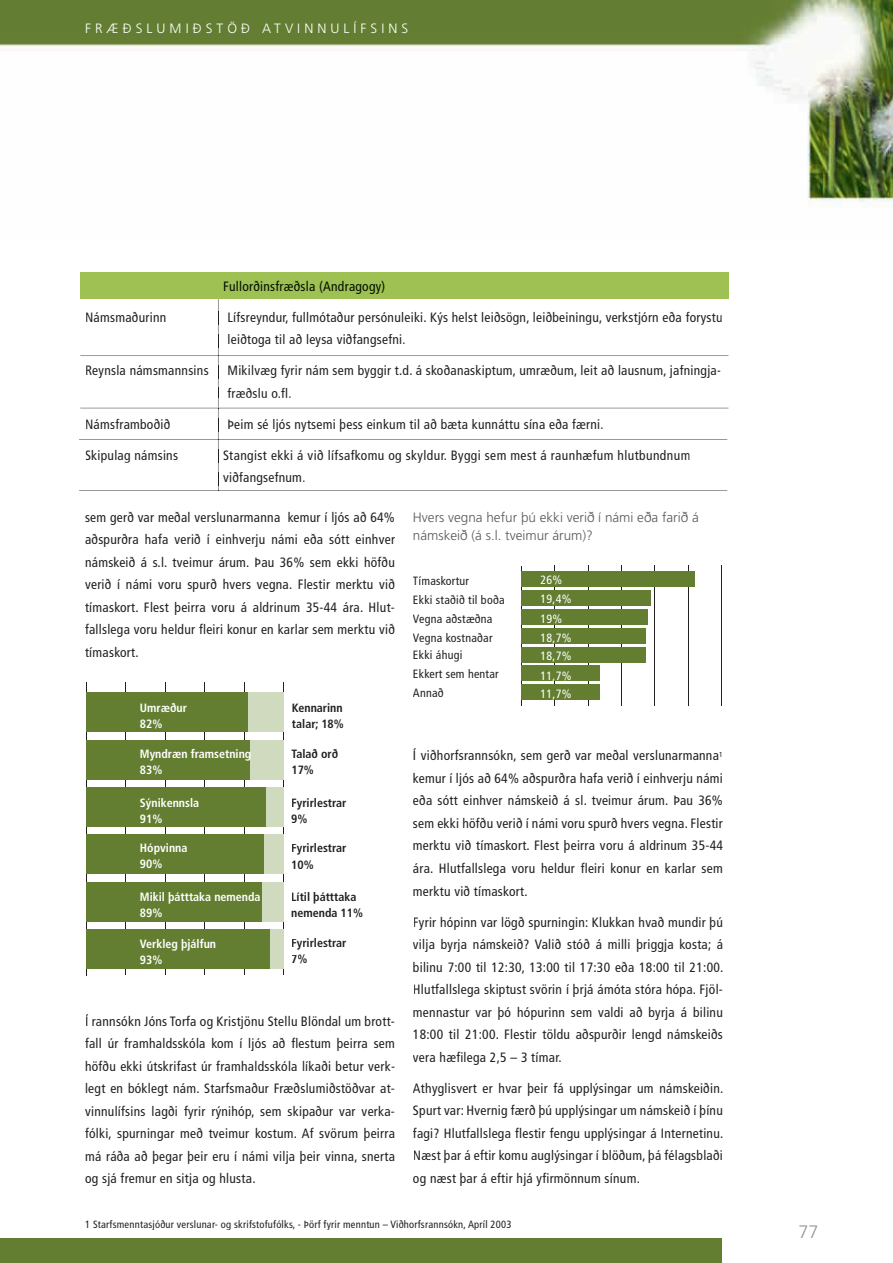
<style>
.page{position:relative;width:893px;height:1263px;background:#fff}
.page>*{position:absolute;margin:0;border:0;box-sizing:border-box;transform-origin:0 0}
.t1{font:300 18px "Frutiger";color:#939598}
.t2{font:condensed 13.5px/22.5px "Frutiger";letter-spacing:.02em;color:#231f20;text-align:justify}
.t3{font:300 13.5px/18px "Frutiger";color:#57585a}
.t4{font:300 13.5px "Frutiger";letter-spacing:.3em;color:#fff}
.t5{font:condensed 13.5px "Frutiger";letter-spacing:.02em;color:#010f00}
.t6{font:700 condensed 12px/16px "Frutiger";color:#fff}
.t7{font:700 condensed 12px/16px "Frutiger";color:#231f20}
.t8{font:condensed 12px/19px "Frutiger";letter-spacing:.02em;color:#231f20}
.t9{font:condensed 12px/19px "Frutiger";letter-spacing:.02em;color:#fff}
.t10{font:condensed 10.5px "Frutiger";letter-spacing:.02em;color:#231f20}
</style>
<div class="page">
<div style="left:0;top:1238px;width:722px;height:25px;background:#647e31"></div>
<img style="left:0;top:0;width:893px;height:207px">
<div style="left:80px;top:273px;width:649px;height:26px;background:#9fc052"></div>
<hr style="left:218px;top:356px;width:510px;height:1px;background:#231f20">
<hr style="left:218px;top:408px;width:510px;height:1px;background:#231f20">
<hr style="left:86px;top:682px;width:1px;height:293px;background:#231f20">
<hr style="left:125px;top:682px;width:1px;height:293px;background:#231f20">
<hr style="left:165px;top:682px;width:1px;height:293px;background:#231f20">
<hr style="left:204px;top:682px;width:1px;height:293px;background:#231f20">
<hr style="left:244px;top:682px;width:1px;height:293px;background:#231f20">
<hr style="left:283px;top:682px;width:1px;height:293px;background:#231f20">
<div style="left:248px;top:693px;width:36px;height:39px;background:#d0dabe"></div>
<div style="left:250px;top:740px;width:34px;height:39px;background:#d0dabe"></div>
<div style="left:266px;top:787px;width:18px;height:39px;background:#d0dabe"></div>
<div style="left:264px;top:835px;width:20px;height:39px;background:#d0dabe"></div>
<div style="left:262px;top:882px;width:22px;height:39px;background:#d0dabe"></div>
<div style="left:270px;top:929px;width:14px;height:39px;background:#d0dabe"></div>
<div style="left:86px;top:693px;width:162px;height:39px;background:#647e31"></div>
<div style="left:86px;top:740px;width:164px;height:39px;background:#647e31"></div>
<div style="left:86px;top:787px;width:180px;height:39px;background:#647e31"></div>
<div style="left:86px;top:835px;width:178px;height:39px;background:#647e31"></div>
<div style="left:86px;top:882px;width:176px;height:39px;background:#647e31"></div>
<div style="left:86px;top:929px;width:184px;height:39px;background:#647e31"></div>
<hr style="left:554px;top:565px;width:1px;height:140px;background:#231f20">
<hr style="left:588px;top:565px;width:1px;height:140px;background:#231f20">
<hr style="left:621px;top:565px;width:1px;height:140px;background:#231f20">
<hr style="left:654px;top:565px;width:1px;height:140px;background:#231f20">
<hr style="left:688px;top:565px;width:1px;height:140px;background:#231f20">
<hr style="left:721px;top:565px;width:1px;height:140px;background:#231f20">
<hr style="left:521px;top:566px;width:1px;height:139px;background:#231f20">
<div style="left:521px;top:684px;width:78px;height:16px;background:#647e31"></div>
<div style="left:521px;top:665px;width:78px;height:16px;background:#647e31"></div>
<div style="left:521px;top:647px;width:125px;height:15px;background:#647e31"></div>
<div style="left:521px;top:628px;width:125px;height:15px;background:#647e31"></div>
<div style="left:521px;top:609px;width:127px;height:16px;background:#647e31"></div>
<div style="left:521px;top:590px;width:130px;height:16px;background:#647e31"></div>
<div style="left:521px;top:571px;width:174px;height:16px;background:#647e31"></div>
<svg style="left:79px;top:299px;width:648px;height:192px"></svg>
<p class="t4" style="left:85px;top:21px;width:325px">FRÆÐSLUMIÐSTÖÐ ATVINNULÍFSINS</p>
<p class="t5" style="left:223px;top:278px;width:164px">Fullorðinsfræðsla (Andragogy)</p>
<p class="t2" style="left:85px;top:306px;width:83px">Námsmaðurinn</p>
<p class="t2" style="left:228px;top:306px;width:496px">Lífsreyndur, fullmótaður persónuleiki. Kýs helst leiðsögn, leiðbeiningu, verkstjórn eða forystu leiðtoga til að leysa viðfangsefni.</p>
<p class="t2" style="left:85px;top:359px;width:125px">Reynsla námsmannsins</p>
<p class="t2" style="left:228px;top:359px;width:495px">Mikilvæg fyrir nám sem byggir t.d. á skoðanaskiptum, umræðum, leit að lausnum, jafningja&shy;fræðslu o.fl.</p>
<p class="t2" style="left:85px;top:413px;width:87px">Námsframboðið</p>
<p class="t2" style="left:228px;top:413px;width:378px">Þeim sé ljós nytsemi þess einkum til að bæta kunnáttu sína eða færni.</p>
<p class="t2" style="left:85px;top:444px;width:95px">Skipulag námsins</p>
<p class="t2" style="left:223px;top:444px;width:469px">Stangist ekki á við lífsafkomu og skyldur. Byggi sem mest á raunhæfum hlutbundnum viðfangsefnum.</p>
<p class="t3" style="left:413px;top:508px;width:287px">Hvers vegna hefur þú ekki verið í námi eða farið á námskeið (á s.l. tveimur árum)?</p>
<p class="t9" style="left:541px;top:570px;width:32px">26%<br>19,4%</p>
<p class="t9" style="left:541px;top:610px;width:32px">19%<br>18,7%</p>
<p class="t9" style="left:541px;top:646px;width:32px;line-height:20.5px">18,7%<br>11,7%</p>
<p class="t9" style="left:541px;top:684px;width:32px">11,7%</p>
<p class="t2" style="left:85px;top:506px;width:311px">sem gerð var meðal verslunarmanna kemur í ljós að 64% aðspurðra hafa verið í einhverju námi eða sótt einhver námskeið á s.l. tveimur árum. Þau 36% sem ekki höfðu verið í námi voru spurð hvers vegna. Flestir merktu við tímaskort. Flest þeirra voru á aldrinum 35-44 ára. Hlut&shy;fallslega voru heldur fleiri konur en karlar sem merktu við tímaskort.</p>
<p class="t8" style="left:413px;top:571px;width:93px">Tímaskortur<br>Ekki staðið til boða<br>Vegna aðstæðna<br>Vegna kostnaðar</p>
<p class="t8" style="left:413px;top:645px;width:87px">Ekki áhugi<br>Ekkert sem hentar<br>Annað</p>
<p class="t6" style="left:140px;top:700px;width:49px">Umræður<br>82%</p>
<p class="t7" style="left:292px;top:700px;width:53px">Kennarinn talar; 18%</p>
<p class="t6" style="left:140px;top:746px;width:113px">Myndræn framsetning<br>83%</p>
<p class="t7" style="left:291px;top:745px;width:48px">Talað orð<br>17%</p>
<p class="t6" style="left:140px;top:795px;width:61px">Sýnikennsla<br>91%</p>
<p class="t7" style="left:291px;top:794px;width:57px">Fyrirlestrar<br>9%</p>
<p class="t6" style="left:140px;top:840px;width:49px">Hópvinna<br>90%</p>
<p class="t7" style="left:291px;top:840px;width:57px">Fyrirlestrar<br>10%</p>
<p class="t6" style="left:140px;top:888px;width:122px">Mikil þátttaka nemenda<br>89%</p>
<p class="t7" style="left:291px;top:888px;width:73px">Lítil þátttaka nemenda 11%</p>
<p class="t6" style="left:140px;top:935px;width:78px">Verkleg þjálfun<br>93%</p>
<p class="t7" style="left:291px;top:935px;width:57px">Fyrirlestrar<br>7%</p>
<p class="t2" style="left:85px;top:1010px;width:311px">Í rannsókn Jóns Torfa og Kristjönu Stellu Blöndal um brott&shy;fall úr framhaldsskóla kom í ljós að flestum þeirra sem höfðu ekki útskrifast úr framhaldsskóla líkaði betur verk&shy;legt en bóklegt nám. Starfsmaður Fræðslumiðstöðvar at&shy;vinnulífsins lagði fyrir rýnihóp, sem skipaður var verka&shy;fólki, spurningar með tveimur kostum. Af svörum þeirra má ráða að þegar þeir eru í námi vilja þeir vinna, snerta og sjá fremur en sitja og hlusta.</p>
<p class="t2" style="left:413px;top:745px;width:311px">Í viðhorfsrannsókn, sem gerð var meðal verslunarmanna<sup>1 </sup>kemur í ljós að 64% aðspurðra hafa verið í einhverju námi eða sótt einhver námskeið á sl. tveimur árum. Þau 36% sem ekki höfðu verið í námi voru spurð hvers vegna. Flestir merktu við tímaskort. Flest þeirra voru á aldrinum 35-44 ára. Hlutfallslega voru heldur fleiri konur en karlar sem merktu við tímaskort.</p>
<p class="t2" style="left:413px;top:911px;width:312px">Fyrir hópinn var lögð spurningin: Klukkan hvað mundir þú vilja byrja námskeið? Valið stóð á milli þriggja kosta; á bilinu 7:00 til 12:30, 13:00 til 17:30 eða 18:00 til 21:00.<br>Hlutfallslega skiptust svörin í þrjá ámóta stóra hópa. Fjöl&shy;mennastur var þó hópurinn sem valdi að byrja á bilinu 18:00 til 21:00. Flestir töldu aðspurðir lengd námskeiðs vera hæfilega 2,5 – 3 tímar.</p>
<p class="t2" style="left:413px;top:1077px;width:312px">Athyglisvert er hvar þeir fá upplýsingar um námskeiðin.<br>Spurt var: Hvernig færð þú upplýsingar um námskeið í þínu fagi? Hlutfallslega flestir fengu upplýsingar á Internetinu.<br>Næst þar á eftir komu auglýsingar í blöðum, þá félagsblaði og næst þar á eftir hjá yfirmönnum sínum.</p>
<p class="t10" style="left:85px;top:1218px;width:428px">1 Starfsmenntasjóður verslunar- og skrifstofufólks, - Þörf fyrir menntun – Viðhorfsrannsókn, Apríl 2003</p>
<h1 class="t1" style="left:798px;top:1222px;width:22px">77</h1>
</div>
